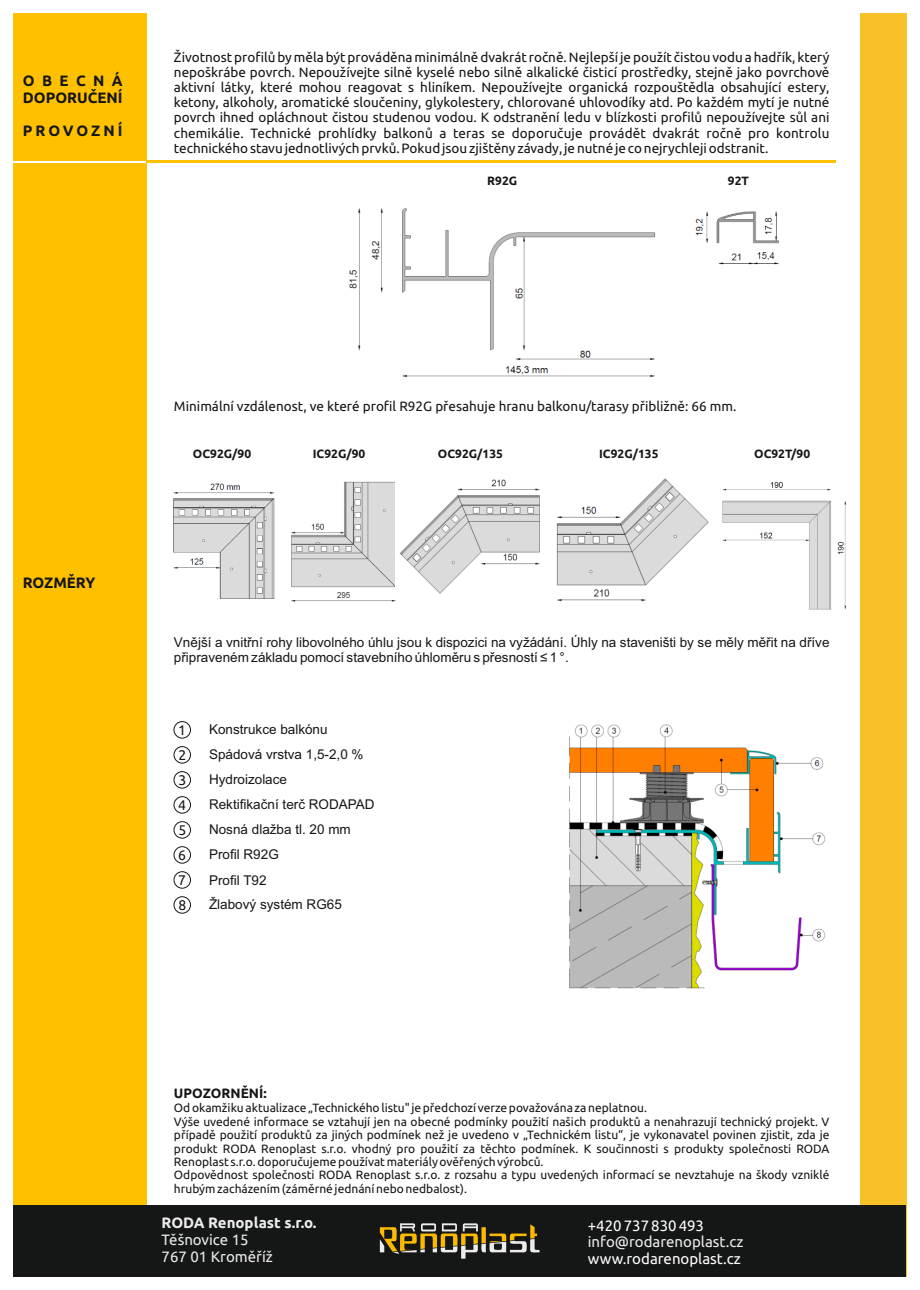
<style>
.page{position:relative;width:920px;height:1290px;background:#fff}
.page>*{position:absolute;margin:0;border:0;box-sizing:border-box;transform-origin:0 0}
.t1{font:15px/16.8px "Ubuntu";color:#ececec}
.t2{font:15px "Ubuntu";color:#fff}
.t3{font:700 15px/16.8px "Ubuntu";color:#151616}
.t4{font:700 15px "Ubuntu";color:#ececec}
.t5{font:700 15px "Ubuntu";letter-spacing:.195em;color:#151616}
.t6{font:13.95px/25px "Ubuntu";color:#151616;text-align:justify}
.t7{font:13.5px/15.1px "Ubuntu";color:#151616;text-align:justify}
.t8{font:13.5px/24.9px "Arial";color:#151616}
.t9{font:700 13.5px "Ubuntu";color:#151616}
.t10{font:12px/13.5px "Ubuntu";color:#151616}
.t11{font:700 12px "Ubuntu";color:#151616}
</style>
<div class="page">
<div style="left:860px;top:14px;width:46px;height:1262px;background:#f7c127"></div>
<div style="left:13px;top:163px;width:134px;height:1113px;background:#ffc000"></div>
<div style="left:13px;top:1205px;width:893px;height:71px;background:#151616"></div>
<svg style="left:380px;top:1223px;width:159px;height:36px"></svg>
<img style="left:349px;top:208px;width:307px;height:170px">
<img style="left:695px;top:211px;width:84px;height:54px">
<img style="left:291px;top:481px;width:105px;height:121px">
<img style="left:173px;top:483px;width:102px;height:116px">
<img style="left:395px;top:479px;width:145px;height:119px">
<img style="left:556px;top:478px;width:153px;height:124px">
<img style="left:722px;top:481px;width:125px;height:129px">
<img style="left:569px;top:724px;width:256px;height:265px">
<div style="left:174px;top:721px;width:17px;height:17px;border:1px solid #151616;border-radius:50%"></div>
<div style="left:174px;top:746px;width:17px;height:17px;border:1px solid #151616;border-radius:50%"></div>
<div style="left:174px;top:771px;width:17px;height:17px;border:1px solid #151616;border-radius:50%"></div>
<div style="left:174px;top:871px;width:17px;height:17px;border:1px solid #151616;border-radius:50%"></div>
<div style="left:174px;top:896px;width:17px;height:17px;border:1px solid #151616;border-radius:50%"></div>
<div style="left:174px;top:796px;width:17px;height:17px;border:1px solid #151616;border-radius:50%"></div>
<div style="left:174px;top:821px;width:17px;height:17px;border:1px solid #151616;border-radius:50%"></div>
<div style="left:174px;top:846px;width:17px;height:17px;border:1px solid #151616;border-radius:50%"></div>
<div style="left:13px;top:14px;width:134px;height:147px;background:#ffc000"></div>
<hr style="left:147px;top:161px;width:689px;height:2px;background:#ffc000">
<p class="t3" style="left:23px;top:73px;width:101px">OBECNÁ<br>DOPORUČENÍ</p>
<p class="t5" style="left:23px;top:125px;width:101px">PROVOZNÍ</p>
<p class="t7" style="left:174px;top:50px;width:657px">Životnost profilů by měla být prováděna minimálně dvakrát ročně. Nejlepší je použít čistou vodu a hadřík, který nepoškrábe povrch. Nepoužívejte silně kyselé nebo silně alkalické čisticí prostředky, stejně jako povrchově aktivní látky, které mohou reagovat s hliníkem. Nepoužívejte organická rozpouštědla obsahující estery, ketony, alkoholy, aromatické sloučeniny, glykolestery, chlorované uhlovodíky atd. Po každém mytí je nutné povrch ihned opláchnout čistou studenou vodou. K odstranění ledu v blízkosti profilů nepoužívejte sůl ani chemikálie. Technické prohlídky balkonů a teras se doporučuje provádět dvakrát ročně pro kontrolu technického stavu jednotlivých prvků. Pokud jsou zjištěny závady, je nutné je co nejrychleji odstranit.</p>
<p class="t11" style="left:487px;top:175px;width:32px">R92G</p>
<p class="t11" style="left:728px;top:175px;width:22px">92T</p>
<p class="t3" style="left:23px;top:575px;width:74px">ROZMĚRY</p>
<p class="t7" style="left:174px;top:399px;width:564px">Minimální vzdálenost, ve které profil R92G přesahuje hranu balkonu/tarasy přibližně: 66 mm.</p>
<p class="t11" style="left:193px;top:449px;width:60px">OC92G/90</p>
<p class="t11" style="left:313px;top:449px;width:54px">IC92G/90</p>
<p class="t11" style="left:438px;top:449px;width:67px">OC92G/135</p>
<p class="t11" style="left:599px;top:449px;width:61px">IC92G/135</p>
<p class="t11" style="left:754px;top:449px;width:57px">OC92T/90</p>
<p class="t8" style="left:174px;top:636px;width:657px;line-height:15.1px">Vnější a vnitřní rohy libovolného úhlu jsou k dispozici na vyžádání. Úhly na staveništi by se měly měřit na dříve připraveném základu pomocí stavebního úhloměru s přesností ≤ 1 °.</p>
<p class="t6" style="left:178px;top:718px;width:10px">1<br>2<br>3</p>
<p class="t6" style="left:178px;top:793px;width:10px">4<br>5<br>6</p>
<p class="t6" style="left:178px;top:868px;width:10px">7<br>8</p>
<p class="t8" style="left:209px;top:718px;width:156px">Konstrukce balkónu<br>Spádová vrstva 1,5-2,0 %<br>Hydroizolace</p>
<p class="t8" style="left:209px;top:793px;width:167px">Rektifikační terč RODAPAD<br>Nosná dlažba tl. 20 mm</p>
<p class="t8" style="left:209px;top:843px;width:71px">Profil R92G</p>
<p class="t8" style="left:209px;top:870px;width:134px;line-height:23.9px">Profil T92<br>Žlabový systém RG65</p>
<p class="t9" style="left:174px;top:1088px;width:94px">UPOZORNĚNÍ:</p>
<p class="t10" style="left:174px;top:1102px;width:475px">Od okamžiku aktualizace „Technického listu" je předchozí verze považována za neplatnou.</p>
<p class="t10" style="left:174px;top:1115px;width:657px;text-align:justify">Výše uvedené informace se vztahují jen na obecné podmínky použití našich produktů a nenahrazují technický projekt. V případě použití produktů za jiných podmínek než je uvedeno v „Technickém listu“, je vykonavatel povinen zjistit, zda je produkt RODA Renoplast s.r.o. vhodný pro použití za těchto podmínek. K součinnosti s produkty společnosti RODA Renoplast s.r.o. doporučujeme používat materiály ověřených výrobců.</p>
<p class="t10" style="left:174px;top:1169px;width:657px">Odpovědnost společnosti RODA Renoplast s.r.o. z rozsahu a typu uvedených informací se nevztahuje na škody vzniklé hrubým zacházením (záměrné jednání nebo nedbalost).</p>
<p class="t4" style="left:162px;top:1217px;width:156px">RODA Renoplast s.r.o.</p>
<p class="t1" style="left:162px;top:1232px;width:113px">Těšnovice 15<br>767 01 Kroměříž</p>
<p class="t1" style="left:588px;top:1234px;width:157px">info@rodarenoplast.cz</p>
<p class="t2" style="left:588px;top:1219px;width:118px">+420 737 830 493</p>
<p class="t2" style="left:588px;top:1253px;width:154px">www.rodarenoplast.cz</p>
</div>
